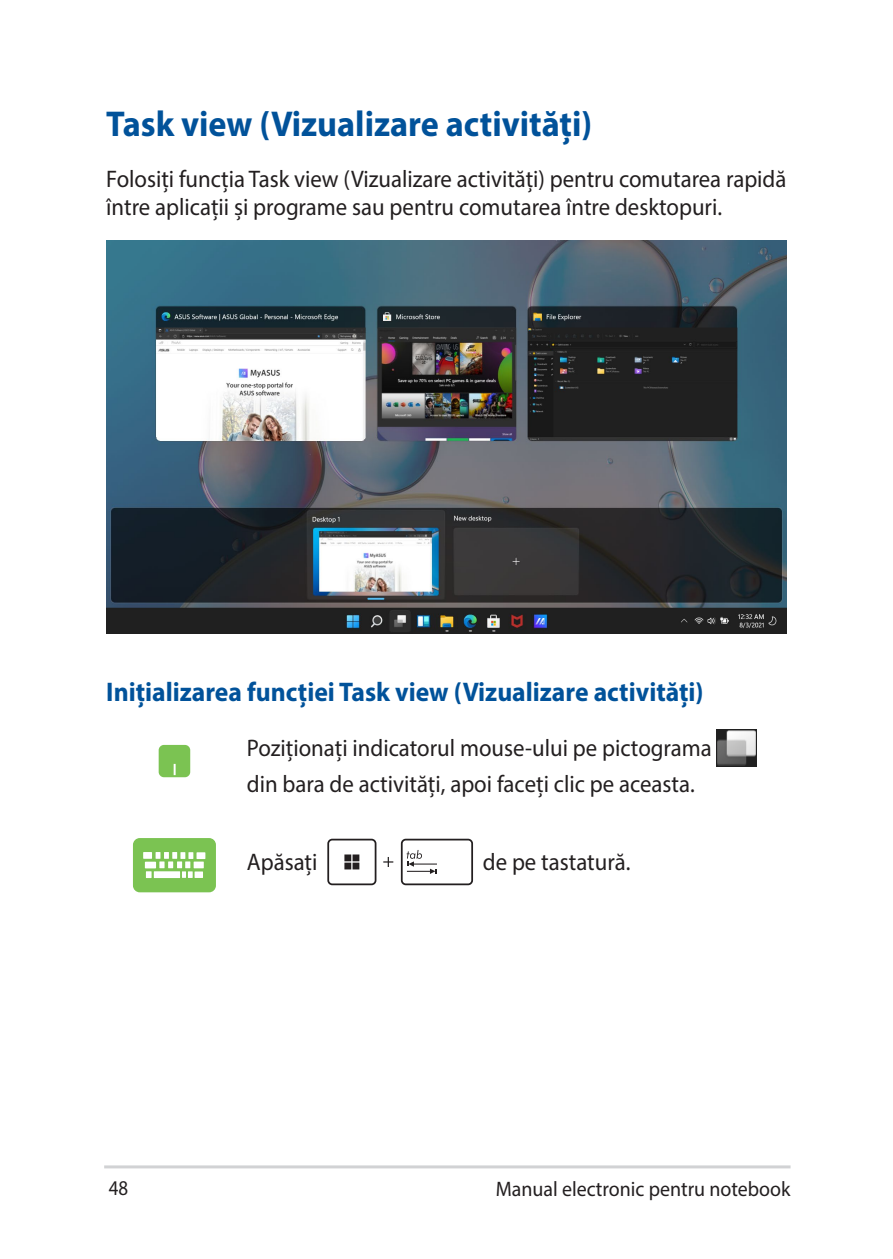
<style>
.page{position:relative;width:893px;height:1259px;background:#fff}
.page>*{position:absolute;margin:0;border:0;box-sizing:border-box;transform-origin:0 0}
.t1{font:700 36px "Myriad Pro";color:#01529a;scale:.95 1}
.t2{font:700 27px "Myriad Pro";color:#01529a;scale:.95 1}
.t3{font:24px/28.8px "Myriad Pro";color:#231f20;scale:.95 1}
.t4{font:21px "Myriad Pro";color:#231f20;scale:.95 1}
.t5{font:21px "Myriad Pro";color:#231f20;scale:.9 1}
</style>
<div class="page">
<hr style="left:104px;top:1165px;width:686px;height:3px;background:#d1d2d4">
<img style="left:106px;top:241px;width:681px;height:392px">
<div style="left:159px;top:745px;width:31px;height:32px;background:#7bc352;border-radius:5px"></div>
<svg style="left:174px;top:764px;width:2px;height:11px"></svg>
<img style="left:717px;top:729px;width:39px;height:37px">
<div style="left:134px;top:839px;width:81px;height:52px;background:#7bc352;border-radius:6px"></div>
<div style="left:133px;top:838px;width:83px;height:54px;border:2px solid #7bc352;border-radius:6px"></div>
<div style="left:197px;top:852px;width:8px;height:7px;background:#fff"></div>
<div style="left:145px;top:861px;width:11px;height:7px;background:#fff"></div>
<div style="left:146px;top:871px;width:6px;height:7px;background:#fff"></div>
<div style="left:154px;top:871px;width:26px;height:7px;background:#fff"></div>
<div style="left:194px;top:861px;width:10px;height:7px;background:#fff"></div>
<svg style="left:156px;top:852px;width:37px;height:26px"></svg>
<div style="left:195px;top:871px;width:8px;height:7px;background:#fff"></div>
<div style="left:143px;top:852px;width:9px;height:7px;background:#fff"></div>
<div style="left:401px;top:838px;width:72px;height:47px;border:2px solid #231f20;border-radius:4px"></div>
<svg style="left:407px;top:850px;width:30px;height:24px"></svg>
<svg style="left:383px;top:857px;width:10px;height:10px"></svg>
<div style="left:327px;top:838px;width:49px;height:47px;border:2px solid #231f20;border-radius:4px"></div>
<div style="left:344px;top:862px;width:7px;height:7px;background:#231f20"></div>
<div style="left:353px;top:854px;width:6px;height:7px;background:#231f20"></div>
<div style="left:344px;top:854px;width:7px;height:7px;background:#231f20"></div>
<div style="left:353px;top:862px;width:6px;height:7px;background:#231f20"></div>
<h1 class="t1" style="left:106px;top:101px;width:513px">Task view (Vizualizare activități)</h1>
<p class="t3" style="left:106px;top:164px;width:717px">Folosiți funcția Task view (Vizualizare activități) pentru comutarea rapidă între aplicații și programe sau pentru comutarea între desktopuri.</p>
<p class="t2" style="left:106px;top:674px;width:630px">Inițializarea funcției Task view (Vizualizare activități)</p>
<p class="t3" style="left:247px;top:730px;width:491px;line-height:35.4px">Poziționați indicatorul mouse-ului pe pictograma din bara de activități, apoi faceți clic pe aceasta.</p>
<p class="t3" style="left:247px;top:847px;width:76px">Apăsați</p>
<p class="t3" style="left:483px;top:847px;width:157px">de pe tastatură.</p>
<p class="t5" style="left:109px;top:1175px;width:23px">48</p>
<p class="t4" style="left:496px;top:1175px;width:312px">Manual electronic pentru notebook</p>
</div>
